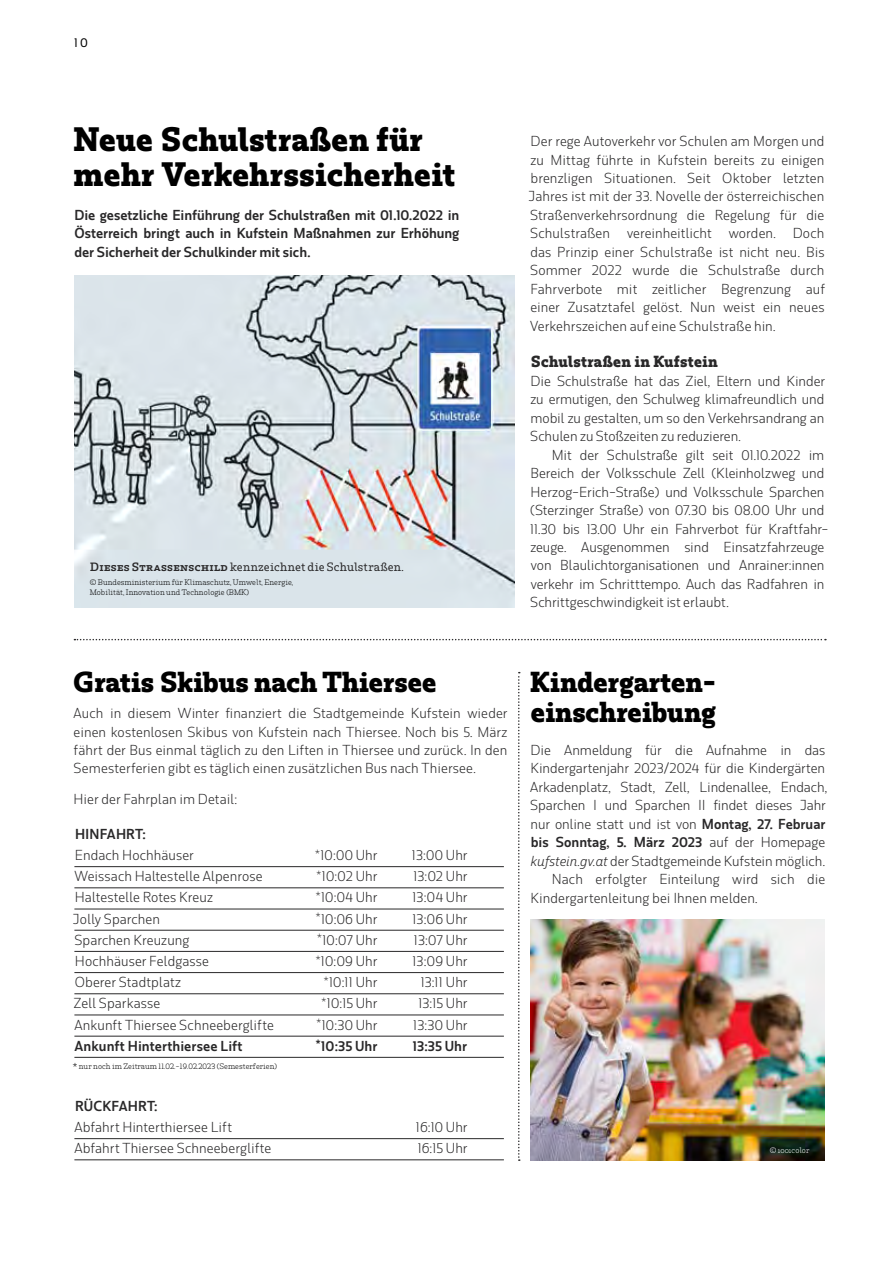
<style>
.page{position:relative;width:893px;height:1263px;background:#fff}
.page>*{position:absolute;margin:0;border:0;box-sizing:border-box;transform-origin:0 0}
.t1{font:700 31.65px/35.1px "Rum Serif";letter-spacing:.005em;color:#000}
.t2{font:700 27px/30px "Rum Serif";letter-spacing:-.01em;color:#000}
.t3{font:700 15px "Rum Serif";letter-spacing:.015em;color:#292829}
.t4{font:300 13.5px/18.5px "Rum Sans";letter-spacing:.005em;color:#292829;text-align:justify}
.t5{font:600 13.5px/18.5px "Rum Sans";color:#292829;text-align:justify}
.t6{font:500 12px "Rum Sans";color:#000}
.t7{font:500 11.25px "Rum Serif";letter-spacing:.01em;color:#292829}
.t8{font:300 7.5px/10.5px "Rum Serif";color:#000}
.t9{font:300 7.5px "Rum Serif";color:#fff}
.s1{font-weight:600}
.s2{font-weight:300}
.s3{font-style:italic}
</style>
<div class="page">
<hr style="left:74px;top:866px;width:430px;height:1px;background:#292829">
<hr style="left:74px;top:887px;width:430px;height:1px;background:#292829">
<hr style="left:74px;top:909px;width:430px;height:1px;background:#292829">
<hr style="left:74px;top:930px;width:430px;height:1px;background:#292829">
<hr style="left:74px;top:951px;width:430px;height:1px;background:#292829">
<hr style="left:74px;top:972px;width:430px;height:1px;background:#292829">
<hr style="left:74px;top:993px;width:430px;height:1px;background:#292829">
<hr style="left:74px;top:1015px;width:430px;height:1px;background:#292829">
<hr style="left:74px;top:1036px;width:430px;height:1px;background:#292829">
<hr style="left:74px;top:1057px;width:430px;height:1px;background:#292829">
<hr style="left:74px;top:1138px;width:430px;height:1px;background:#292829">
<hr style="left:74px;top:1159px;width:430px;height:1px;background:#292829">
<img style="left:74px;top:275px;width:440px;height:332px">
<img style="left:530px;top:920px;width:295px;height:241px">
<svg style="left:74px;top:639px;width:752px;height:1px"></svg>
<svg style="left:518px;top:672px;width:2px;height:489px"></svg>
<p class="t6" style="left:72px;top:36px;width:17px">10</p>
<h1 class="t1" style="left:74px;top:122px;width:384px">Neue Schulstraßen für mehr Verkehrssicherheit</h1>
<p class="t5" style="left:74px;top:206px;width:386px">Die gesetzliche Einführung der Schulstraßen mit 01.10.2022 in Österreich bringt auch in Kufstein Maßnahmen zur Erhöhung der Sicherheit der Schulkinder mit sich.</p>
<p class="t7" style="left:90px;top:560px;width:316px"><span class="s1">Dieses Strassenschild</span> kennzeichnet die Schulstraßen.</p>
<p class="t8" style="left:90px;top:577px;width:205px">© Bundesministerium für Klimaschutz, Umwelt, Energie,<br>Mobilität, Innovation und Technologie (BMK)</p>
<p class="t4" style="left:529px;top:132px;width:297px">Der rege Autoverkehr vor Schulen am Morgen und zu Mittag führte in Kufstein bereits zu einigen brenzligen Situationen. Seit Oktober letzten Jahres ist mit der 33. Novelle der österreichischen Straßenverkehrsordnung die Regelung für die Schulstraßen</p>
<p class="t4" style="left:530px;top:224px;width:296px;text-indent:263px">Doch das Prinzip einer Schulstraße ist nicht neu. Bis Sommer 2022 wurde die Schulstraße durch Fahrverbote mit zeitlicher Begrenzung auf einer Zusatztafel gelöst. Nun weist ein neues Verkehrszeichen auf eine Schulstraße hin.</p>
<p class="t3" style="left:531px;top:353px;width:189px">Schulstraßen in Kufstein</p>
<p class="t4" style="left:530px;top:372px;width:296px">Die Schulstraße hat das Ziel, Eltern und Kinder zu ermutigen, den Schulweg klimafreundlich und mobil zu gestalten, um so den Verkehrsandrang an Schulen zu Stoßzeiten zu reduzieren.</p>
<p class="t4" style="left:530px;top:445px;width:300px;text-align:left;text-indent:22px">Mit der Schulstraße gilt seit 01.10.2022 im Bereich der Volksschule Zell (Kleinholzweg und Herzog-Erich-Straße) und Volksschule Sparchen (Sterzinger Straße) von 07.30 bis 08.00 Uhr und 11.30 bis 13.00 Uhr ein Fahrverbot für Kraftfahr&shy;zeuge. Ausgenommen sind Einsatzfahrzeuge von Blaulichtorganisationen und Anrainer:innen verkehr im Schritttempo. Auch das Radfahren in Schrittgeschwindigkeit ist erlaubt.</p>
<p class="t4" style="left:627px;top:224px;width:86px">vereinheitlicht</p>
<p class="t4" style="left:729px;top:224px;width:49px">worden.</p>
<h2 class="t2" style="left:74px;top:667px;width:364px">Gratis Skibus nach Thiersee</h2>
<p class="t4" style="left:74px;top:704px;width:435px">Auch in diesem Winter finanziert die Stadtgemeinde Kufstein wieder einen kostenlosen Skibus von Kufstein nach Thiersee. Noch bis 5. März fährt der Bus einmal täglich zu den Liften in Thiersee und zurück. In den Semesterferien gibt es täglich einen zusätzlichen Bus nach Thiersee.</p>
<p class="t4" style="left:74px;top:790px;width:165px">Hier der Fahrplan im Detail:</p>
<p class="t5" style="left:75px;top:824px;width:72px">HINFAHRT:</p>
<p class="t4" style="left:75px;top:846px;width:120px">Endach Hochhäuser</p>
<p class="t4" style="left:315px;top:846px;width:64px"><sup>*</sup>10:00 Uhr</p>
<p class="t4" style="left:412px;top:846px;width:57px">13:00 Uhr</p>
<p class="t4" style="left:75px;top:867px;width:190px">Weissach Haltestelle Alpenrose</p>
<p class="t4" style="left:317px;top:867px;width:62px"><sup>*</sup>10:02 Uhr</p>
<p class="t4" style="left:413px;top:867px;width:56px">13:02 Uhr</p>
<p class="t4" style="left:75px;top:888px;width:140px">Haltestelle Rotes Kreuz</p>
<p class="t4" style="left:316px;top:888px;width:63px"><sup>*</sup>10:04 Uhr</p>
<p class="t4" style="left:412px;top:888px;width:57px">13:04 Uhr</p>
<p class="t4" style="left:73px;top:909px;width:89px">Jolly Sparchen</p>
<p class="t4" style="left:316px;top:909px;width:63px"><sup>*</sup>10:06 Uhr</p>
<p class="t4" style="left:412px;top:909px;width:57px">13:06 Uhr</p>
<p class="t4" style="left:74px;top:930px;width:116px">Sparchen Kreuzung</p>
<p class="t4" style="left:317px;top:930px;width:62px"><sup>*</sup>10:07 Uhr</p>
<p class="t4" style="left:414px;top:930px;width:55px">13:07 Uhr</p>
<p class="t4" style="left:75px;top:952px;width:135px">Hochhäuser Feldgasse</p>
<p class="t4" style="left:316px;top:952px;width:63px"><sup>*</sup>10:09 Uhr</p>
<p class="t4" style="left:412px;top:952px;width:57px">13:09 Uhr</p>
<p class="t4" style="left:75px;top:973px;width:108px">Oberer Stadtplatz</p>
<p class="t4" style="left:324px;top:973px;width:55px"><sup>*</sup>10:11 Uhr</p>
<p class="t4" style="left:420px;top:973px;width:49px">13:11 Uhr</p>
<p class="t4" style="left:74px;top:994px;width:88px">Zell Sparkasse</p>
<p class="t4" style="left:322px;top:994px;width:57px"><sup>*</sup>10:15 Uhr</p>
<p class="t4" style="left:418px;top:994px;width:51px">13:15 Uhr</p>
<p class="t4" style="left:74px;top:1015px;width:201px">Ankunft Thiersee Schneeberglifte</p>
<p class="t4" style="left:316px;top:1015px;width:62px"><sup>*</sup>10:30 Uhr</p>
<p class="t4" style="left:413px;top:1015px;width:56px">13:30 Uhr</p>
<p class="t5" style="left:74px;top:1036px;width:170px">Ankunft Hinterthiersee Lift</p>
<p class="t5" style="left:316px;top:1036px;width:63px"><sup>*</sup>10:35 Uhr</p>
<p class="t5" style="left:413px;top:1036px;width:56px">13:35 Uhr</p>
<p class="t8" style="left:73px;top:1060px;width:206px">* nur noch im Zeitraum 11.02.-19.02.2023 (Semesterferien)</p>
<p class="t5" style="left:75px;top:1096px;width:84px">RÜCKFAHRT:</p>
<p class="t4" style="left:74px;top:1118px;width:159px">Abfahrt Hinterthiersee Lift</p>
<p class="t4" style="left:416px;top:1118px;width:53px">16:10 Uhr</p>
<p class="t4" style="left:74px;top:1139px;width:198px">Abfahrt Thiersee Schneeberglifte</p>
<p class="t4" style="left:417px;top:1139px;width:52px">16:15 Uhr</p>
<h2 class="t2" style="left:530px;top:667px;width:188px">Kindergarten&shy;einschreibung</h2>
<p class="t4" style="left:531px;top:741px;width:296px">Die Anmeldung für die Aufnahme in das</p>
<p class="t4" style="left:530px;top:759px;width:296px">Kindergartenjahr 2023/2024 für die Kindergärten</p>
<p class="t4" style="left:530px;top:778px;width:299px">Arkadenplatz, Stadt, Zell, Lindenallee, Endach,</p>
<p class="t4" style="left:530px;top:796px;width:297px">Sparchen I und Sparchen II findet dieses Jahr</p>
<p class="t4" style="left:530px;top:814px;width:296px">nur online statt und ist von <span class="s1">Montag, 27. Februar</span></p>
<p class="t5" style="left:531px;top:833px;width:296px">bis Sonntag, 5. März 2023 <span class="s2">auf der Homepage</span></p>
<p class="t4" style="left:531px;top:851px;width:296px"><span class="s3">kufstein.gv.at</span> der Stadtgemeinde Kufstein möglich.</p>
<p class="t4" style="left:552px;top:870px;width:275px">Nach erfolgter Einteilung wird sich die</p>
<p class="t4" style="left:530px;top:888px;width:228px">Kindergartenleitung bei Ihnen melden.</p>
<p class="t9" style="left:770px;top:1146px;width:41px">© 1001color</p>
</div>
